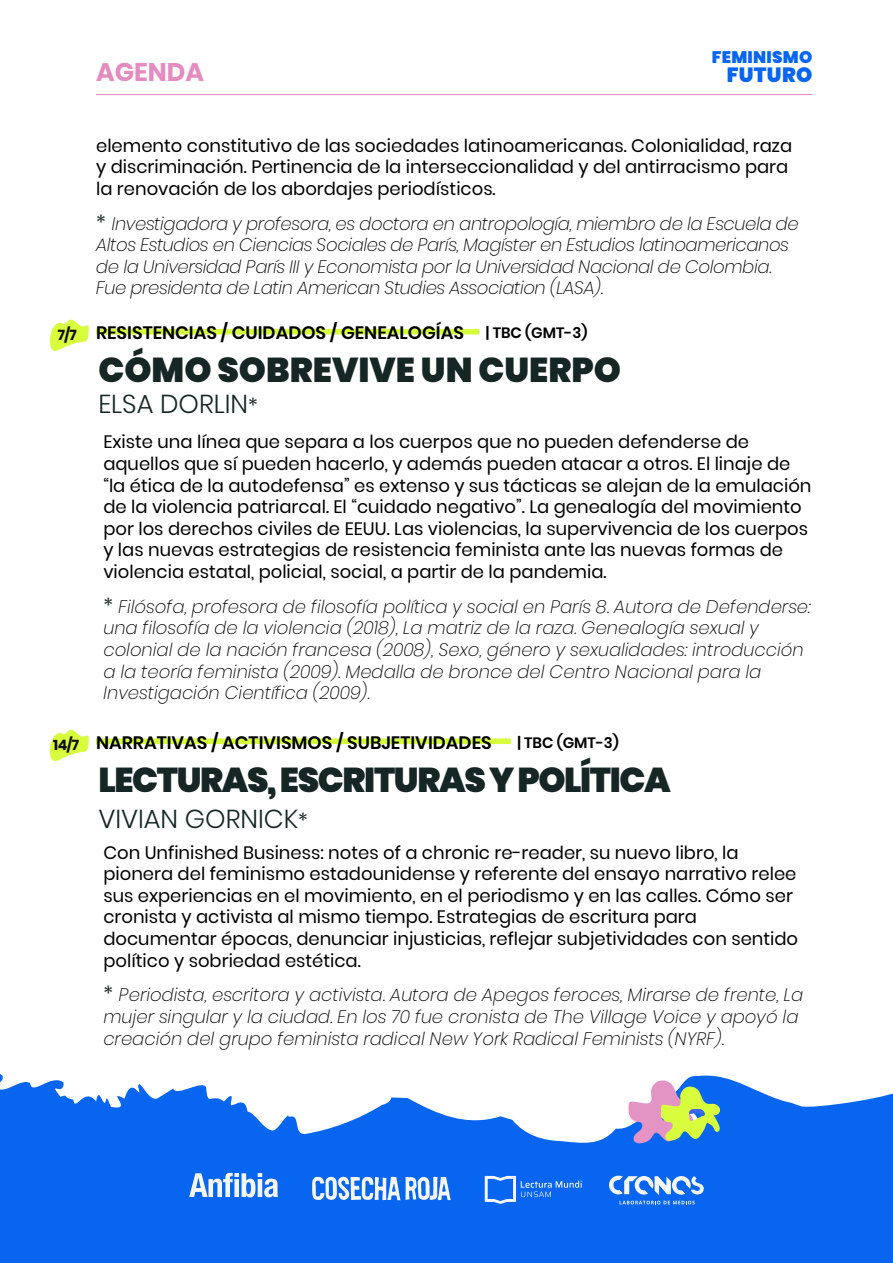
<style>
.page{position:relative;width:893px;height:1263px;background:#fff}
.page>*{position:absolute;margin:0;border:0;box-sizing:border-box;transform-origin:0 0}
.t1{font:900 34.5px "Poppins";letter-spacing:-.04em;color:#162625}
.t2{font:900 34.5px "Poppins";color:#162625}
.t3{font:300 25.95px "Poppins";color:#162625}
.t4{font:700 25.5px "Poppins";color:#e48cc0}
.t5{font:900 20.55px "Poppins";letter-spacing:.015em;color:#0865f0}
.t6{font:18px/21.6px "Poppins";color:#000}
.t7{font:italic 200 18px/21.6px "Poppins";color:#000}
.t8{font:italic 200 18px/21.6px "Poppins";letter-spacing:-.02em;color:#000}
.t9{font:600 18px "Poppins";color:#000}
.t10{font:900 16.8px "Poppins";letter-spacing:.015em;color:#0865f0}
.t11{font:600 15px "Poppins";color:#000}
.s1{font-weight:300;font-style:normal;font-size:21px;color:#162625}
.s2{font-weight:700;font-size:14.25px;color:#0c0c0c}
.s3{font-size:21px}
</style>
<div class="page">
<svg style="left:0;top:1074px;width:893px;height:189px;fill:#0865f0"></svg>
<svg style="left:628px;top:1079px;width:92px;height:64px;background:#a8b5af"></svg>
<svg style="left:189px;top:1173px;width:89px;height:24px"></svg>
<svg style="left:609px;top:1175px;width:95px;height:20px"></svg>
<svg style="left:619px;top:1201px;width:76px;height:3px"></svg>
<svg style="left:485px;top:1176px;width:97px;height:28px;background:#317ef0"></svg>
<svg style="left:312px;top:1176px;width:139px;height:24px"></svg>
<div style="left:96px;top:329px;width:383px;height:5px;background:#d7fd3d"></div>
<div style="left:96px;top:738px;width:415px;height:6px;background:#d7fd3d"></div>
<svg style="left:49px;top:319px;width:40px;height:32px"></svg>
<svg style="left:49px;top:729px;width:40px;height:32px"></svg>
<hr style="left:96px;top:94px;width:716px;height:1px;background:#e48cc0">
<p class="t10" style="left:712px;top:47px;width:102px">FEMINISMO</p>
<h3 class="t4" style="left:96px;top:57px;width:110px">AGENDA</h3>
<p class="t5" style="left:727px;top:62px;width:87px">FUTURO</p>
<p class="t6" style="left:96px;top:134px;width:697px">elemento constitutivo de las sociedades latinoamericanas. Colonialidad, raza y discriminación. Pertinencia de la interseccionalidad y del antirracismo para la renovación de los abordajes periodísticos.</p>
<p class="t8" style="left:96px;top:212px;width:704px"><span class="s1">*</span> Investigadora y profesora, es doctora en antropología, miembro de la Escuela de Altos Estudios en Ciencias Sociales de París, Magíster en Estudios latinoamericanos de la Universidad París III y Economista por la Universidad Nacional de Colombia.<br>Fue presidenta de Latin American Studies Association (LASA).</p>
<p class="t9" style="left:58px;top:322px;width:408px"><span class="s2">7/7</span> RESISTENCIAS / CUIDADOS / GENEALOGÍAS</p>
<p class="t11" style="left:486px;top:324px;width:103px">| TBC (GMT-3)</p>
<h1 class="t2" style="left:98px;top:349px;width:524px">CÓMO SOBREVIVE UN CUERPO</h1>
<h2 class="t3" style="left:98px;top:389px;width:161px">ELSA DORLIN<span class="s3">*</span></h2>
<p class="t6" style="left:103px;top:431px;width:710px">Existe una línea que separa a los cuerpos que no pueden defenderse de aquellos que sí pueden hacerlo, y además pueden atacar a otros. El linaje de “la ética de la autodefensa” es extenso y sus tácticas se alejan de la emulación de la violencia patriarcal. El “cuidado negativo”. La genealogía del movimiento por los derechos civiles de EEUU. Las violencias, la supervivencia de los cuerpos y las nuevas estrategias de resistencia feminista ante las nuevas formas de violencia estatal, policial, social, a partir de la pandemia.</p>
<p class="t7" style="left:103px;top:596px;width:709px"><span class="s1">*</span> Filósofa, profesora de filosofía política y social en París 8. Autora de Defenderse: una filosofía de la violencia (2018), La matriz de la raza. Genealogía sexual y colonial de la nación francesa (2008), Sexo, género y sexualidades: introducción a la teoría feminista (2009). Medalla de bronce del Centro Nacional para la Investigación Científica (2009).</p>
<p class="t9" style="left:53px;top:732px;width:440px"><span class="s2">14/7</span> NARRATIVAS / ACTIVISMOS / SUBJETIVIDADES</p>
<p class="t11" style="left:517px;top:734px;width:103px">| TBC (GMT-3)</p>
<h1 class="t1" style="left:98px;top:759px;width:574px">LECTURAS, ESCRITURAS Y POLÍTICA</h1>
<h2 class="t3" style="left:98px;top:804px;width:211px">VIVIAN GORNICK<span class="s3">*</span></h2>
<p class="t6" style="left:103px;top:841px;width:696px">Con Unfinished Business: notes of a chronic re-reader, su nuevo libro, la pionera del feminismo estadounidense y referente del ensayo narrativo relee sus experiencias en el movimiento, en el periodismo y en las calles. Cómo ser cronista y activista al mismo tiempo. Estrategias de escritura para documentar épocas, denunciar injusticias, reflejar subjetividades con sentido político y sobriedad estética.</p>
<p class="t7" style="left:103px;top:984px;width:702px"><span class="s1">*</span> Periodista, escritora y activista. Autora de Apegos feroces, Mirarse de frente, La mujer singular y la ciudad. En los 70 fue cronista de The Village Voice y apoyó la creación del grupo feminista radical New York Radical Feminists (NYRF).</p>
</div>
